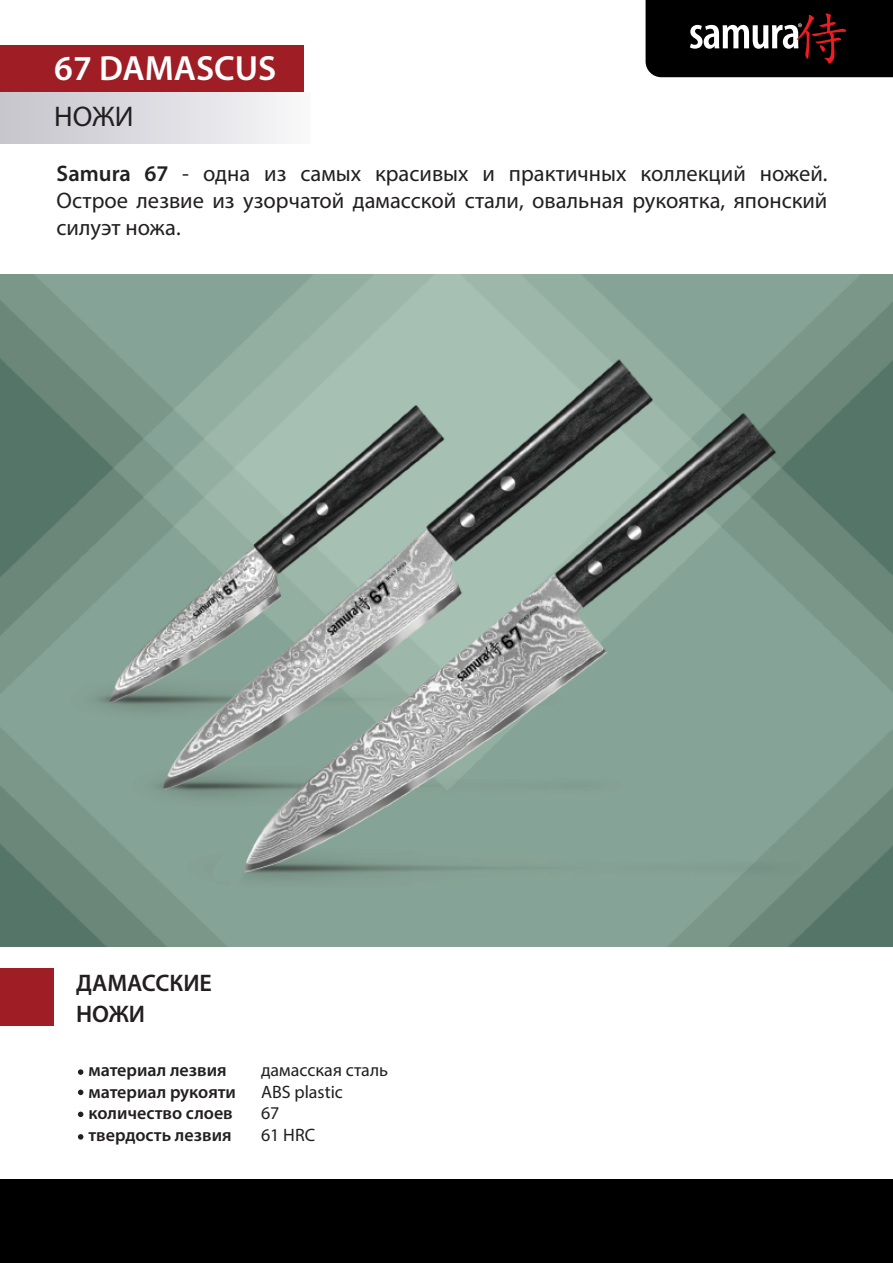
<style>
.page{position:relative;width:893px;height:1263px;background:#fff}
.page>*{position:absolute;margin:0;border:0;box-sizing:border-box;transform-origin:0 0}
.t1{font:600 35.1px "Myriad Pro";color:#fff}
.t2{font:28.5px "Myriad Pro";color:#231f20}
.t3{font:600 24px/31.5px "Myriad Pro";color:#231f20}
.t4{font:22.5px/27px "Myriad Pro";color:#231f20;text-align:justify}
.t5{font:600 18px/21.6px "Myriad Pro";color:#231f20}
.t6{font:18px/21.6px "Myriad Pro";color:#231f20}
.s1{font-weight:600}
</style>
<div class="page">
<img style="left:0;top:275px;width:893px;height:672px">
<div style="left:0;top:45px;width:303px;height:47px;background:#9f1d24"></div>
<div style="left:0;top:968px;width:54px;height:57px;background:#9f1d24"></div>
<div style="left:0;top:92px;width:311px;height:52px;background:linear-gradient(to right,#c5c4cc,#f8f7f9)"></div>
<div style="left:0;top:1179px;width:893px;height:84px;background:#000001"></div>
<svg style="left:646px;top:0;width:247px;height:77px"></svg>
<svg style="left:78px;top:1069px;width:5px;height:6px"></svg>
<svg style="left:78px;top:1089px;width:5px;height:6px"></svg>
<svg style="left:78px;top:1111px;width:5px;height:6px"></svg>
<svg style="left:78px;top:1134px;width:5px;height:5px"></svg>
<h1 class="t1" style="left:54px;top:46px;width:224px">67 DAMASCUS</h1>
<p class="t2" style="left:54px;top:99px;width:81px">НОЖИ</p>
<p class="t4" style="left:57px;top:160px;width:772px"><span class="s1">Samura 67</span> - одна из самых красивых и практичных коллекций ножей.<br>Острое лезвие из узорчатой дамасской стали, овальная рукоятка, японский силуэт ножа.</p>
<p class="t3" style="left:76px;top:966px;width:137px">ДАМАССКИЕ<br>НОЖИ</p>
<p class="t5" style="left:88px;top:1059px;width:149px">материал лезвия материал рукояти количество слоев твердость лезвия</p>
<p class="t6" style="left:261px;top:1059px;width:129px">дамасская сталь<br>ABS plastic<br>67<br>61 HRC</p>
</div>
